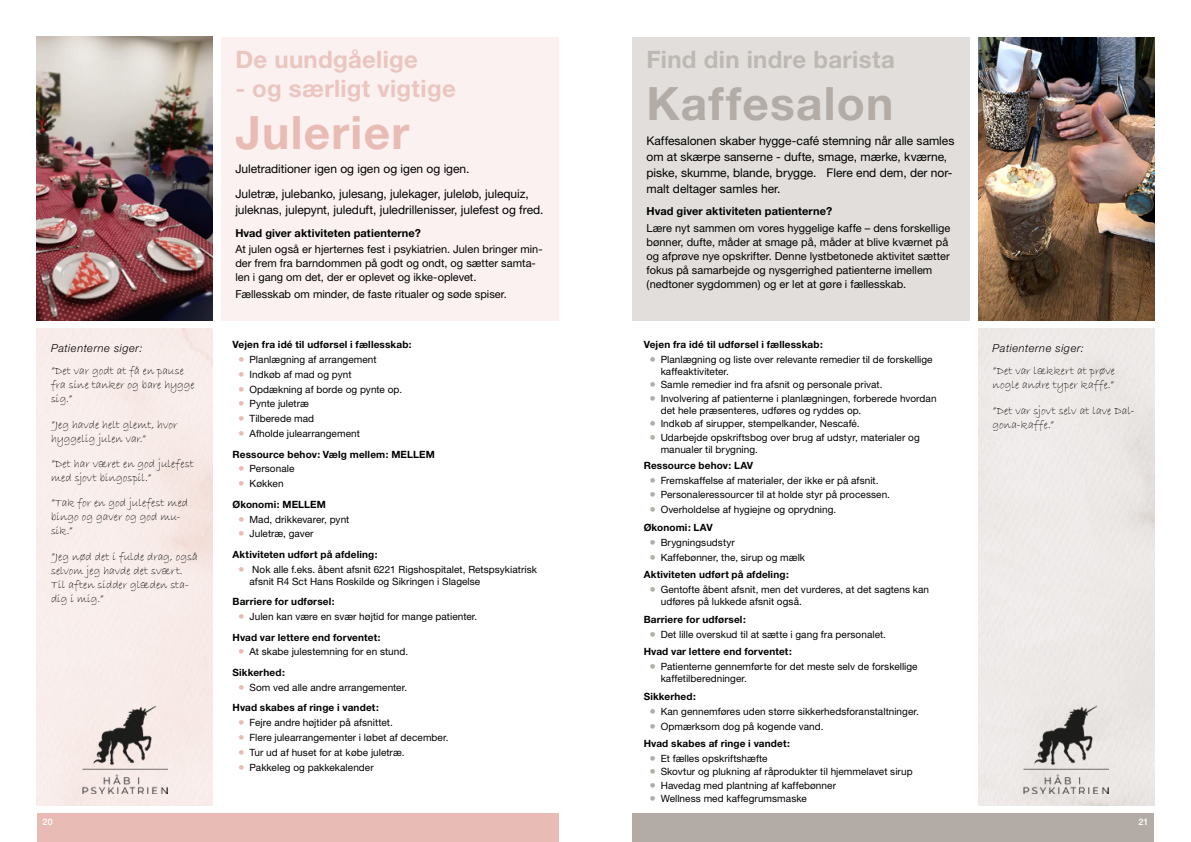
<style>
.page{position:relative;width:1191px;height:842px;background:#fff}
.page>*{position:absolute;margin:0;border:0;box-sizing:border-box;transform-origin:0 0}
.OVERSKRIFT_stor{font:700 46px "Helvetica Neue LT Std";letter-spacing:.025em;color:#b3aca6}
.OVERSKRIFT_stor-2{font:700 46px "Helvetica Neue LT Std";letter-spacing:.025em;color:#e8bbb4}
.Overskrift_lille{font:700 24px "Helvetica Neue LT Std";letter-spacing:.01em;color:#ebc5bf}
.Overskrift_lille-2{font:700 24px "Helvetica Neue LT Std";letter-spacing:.015em;color:#beb8b3}
.Headliner{font:12px/16px "Helvetica Neue";letter-spacing:-.005em;color:#000}
.t1{font:11.6px/14px "Bradley Hand ITC";color:#000}
.Top_Afsnit{font:11px/14px "Helvetica Neue";color:#000}
.Top_Afsnit-2{font:700 11px "Helvetica Neue";letter-spacing:.01em;color:#000}
.t2{font:italic 300 11px "Helvetica Neue";letter-spacing:.05em;color:#000}
.Brød_m_indryk_-_prik{font:10px/12px "Helvetica Neue";letter-spacing:.005em;color:#000}
.Fed_brød{font:700 10px "Helvetica Neue";letter-spacing:.015em;color:#000}
.t3{font:500 9px "Helvetica Neue";color:#fff}
.s1{font-size:13px;color:#e8bbb4}
.s2{font-size:13px;color:#b3aca6}
</style>
<div class="page">
<div style="left:632px;top:37px;width:337px;height:283px;background:#e1dedb"></div>
<div style="left:978px;top:329px;width:176px;height:476px;background:#ede9e7"></div>
<div style="left:632px;top:814px;width:522px;height:28px;background:#b3aca6"></div>
<img style="left:1023px;top:705px;width:85px;height:88px">
<div style="left:221px;top:37px;width:337px;height:283px;background:#faf1f0"></div>
<div style="left:37px;top:329px;width:176px;height:476px;background:#f8edeb"></div>
<div style="left:37px;top:814px;width:521px;height:28px;background:#e8bbb4"></div>
<img style="left:82px;top:705px;width:85px;height:88px">
<img style="left:37px;top:37px;width:176px;height:283px">
<img style="left:978px;top:37px;width:176px;height:283px">
<p class="t2" style="left:51px;top:341px;width:93px">Patienterne siger:</p>
<p class="t1" style="left:51px;top:364px;width:145px">”Det var godt at få en pause fra sine tanker og bare hygge sig.”</p>
<p class="t1" style="left:51px;top:417px;width:128px">”Jeg havde helt glemt, hvor hyggelig julen var.”</p>
<p class="t1" style="left:51px;top:457px;width:144px">”Det har været en god julefest med sjovt bingospil.”</p>
<p class="t1" style="left:51px;top:496px;width:139px">”Tak for en god julefest med bingo og gaver og god mu&shy;sik.”</p>
<p class="t1" style="left:51px;top:549px;width:148px">”Jeg nød det i fulde drag, også selvom jeg havde det svært.<br>Til aften sidder glæden sta&shy;dig i mig.”</p>
<p class="Overskrift_lille" style="left:235px;top:45px;width:184px">De uundgåelige</p>
<p class="Overskrift_lille" style="left:235px;top:74px;width:222px">- og særligt vigtige</p>
<p class="OVERSKRIFT_stor-2" style="left:235px;top:104px;width:175px">Julerier</p>
<p class="Headliner" style="left:235px;top:161px;width:236px">Juletraditioner igen og igen og igen og igen.</p>
<p class="Headliner" style="left:235px;top:186px;width:310px">Juletræ, julebanko, julesang, julekager, juleløb, julequiz, juleknas, julepynt, juleduft, juledrillenisser, julefest og fred.</p>
<p class="Top_Afsnit-2" style="left:235px;top:226px;width:187px">Hvad giver aktiviteten patienterne?</p>
<p class="Top_Afsnit" style="left:235px;top:242px;width:309px">At julen også er hjerternes fest i psykiatrien. Julen bringer min&shy;der frem fra barndommen på godt og ondt, og sætter samta&shy;len i gang om det, der er oplevet og ikke-oplevet.</p>
<p class="Top_Afsnit" style="left:235px;top:287px;width:273px">Fællesskab om minder, de faste ritualer og søde spiser.</p>
<p class="Fed_brød" style="left:232px;top:338px;width:181px">Vejen fra idé til udførsel i fællesskab:</p>
<p class="Brød_m_indryk_-_prik" style="left:238px;top:353px;width:140px"><span class="s1">•</span> Planlægning af arrangement</p>
<p class="Brød_m_indryk_-_prik" style="left:238px;top:368px;width:115px"><span class="s1">•</span> Indkøb af mad og pynt</p>
<p class="Brød_m_indryk_-_prik" style="left:238px;top:383px;width:165px"><span class="s1">•</span> Opdækning af borde og pynte op.</p>
<p class="Brød_m_indryk_-_prik" style="left:238px;top:398px;width:72px"><span class="s1">•</span> Pynte juletræ</p>
<p class="Brød_m_indryk_-_prik" style="left:238px;top:412px;width:78px"><span class="s1">•</span> Tilberede mad</p>
<p class="Brød_m_indryk_-_prik" style="left:238px;top:427px;width:123px"><span class="s1">•</span> Afholde julearrangement</p>
<p class="Fed_brød" style="left:232px;top:448px;width:204px">Ressource behov: Vælg mellem: MELLEM</p>
<p class="Brød_m_indryk_-_prik" style="left:238px;top:463px;width:58px"><span class="s1">•</span> Personale</p>
<p class="Brød_m_indryk_-_prik" style="left:238px;top:477px;width:47px"><span class="s1">•</span> Køkken</p>
<p class="Fed_brød" style="left:232px;top:498px;width:95px">Økonomi: MELLEM</p>
<p class="Brød_m_indryk_-_prik" style="left:238px;top:513px;width:113px"><span class="s1">•</span> Mad, drikkevarer, pynt</p>
<p class="Brød_m_indryk_-_prik" style="left:238px;top:528px;width:77px"><span class="s1">•</span> Juletræ, gaver</p>
<p class="Fed_brød" style="left:232px;top:548px;width:147px">Aktiviteten udført på afdeling:</p>
<p class="Brød_m_indryk_-_prik" style="left:249px;top:563px;width:289px;text-indent:-11px"><span class="s1">•</span> Nok alle f.eks. åbent afsnit 6221 Rigshospitalet, Retspsykiatrisk afsnit R4 Sct Hans Roskilde og Sikringen i Slagelse</p>
<p class="Fed_brød" style="left:232px;top:595px;width:104px">Barriere for udførsel:</p>
<p class="Brød_m_indryk_-_prik" style="left:238px;top:610px;width:241px"><span class="s1">•</span> Julen kan være en svær højtid for mange patienter.</p>
<p class="Fed_brød" style="left:232px;top:631px;width:150px">Hvad var lettere end forventet:</p>
<p class="Brød_m_indryk_-_prik" style="left:238px;top:646px;width:171px"><span class="s1">•</span> At skabe julestemning for en stund.</p>
<p class="Fed_brød" style="left:232px;top:666px;width:54px">Sikkerhed:</p>
<p class="Brød_m_indryk_-_prik" style="left:238px;top:681px;width:170px"><span class="s1">•</span> Som ved alle andre arrangementer.</p>
<p class="Fed_brød" style="left:232px;top:701px;width:148px">Hvad skabes af ringe i vandet:</p>
<p class="Brød_m_indryk_-_prik" style="left:238px;top:716px;width:156px"><span class="s1">•</span> Fejre andre højtider på afsnittet.</p>
<p class="Brød_m_indryk_-_prik" style="left:238px;top:731px;width:212px"><span class="s1">•</span> Flere julearrangementer i løbet af december.</p>
<p class="Brød_m_indryk_-_prik" style="left:238px;top:746px;width:168px"><span class="s1">•</span> Tur ud af huset for at købe juletræ.</p>
<p class="Brød_m_indryk_-_prik" style="left:238px;top:761px;width:137px"><span class="s1">•</span> Pakkeleg og pakkekalender</p>
<p class="Overskrift_lille-2" style="left:646px;top:45px;width:250px">Find din indre barista</p>
<p class="OVERSKRIFT_stor" style="left:646px;top:75px;width:248px">Kaffesalon</p>
<p class="Headliner" style="left:646px;top:132px;width:309px">Kaffesalonen skaber hygge-café stemning når alle samles om at skærpe sanserne - dufte, smage, mærke, kværne, piske, skumme, blande, brygge. Flere end dem, der nor&shy;malt deltager samles her.</p>
<p class="Top_Afsnit-2" style="left:646px;top:204px;width:187px">Hvad giver aktiviteten patienterne?</p>
<p class="Top_Afsnit" style="left:646px;top:221px;width:305px">Lære nyt sammen om vores hyggelige kaffe – dens forskellige bønner, dufte, måder at smage på, måder at blive kværnet på og afprøve nye opskrifter. Denne lystbetonede aktivitet sætter fokus på samarbejde og nysgerrighed patienterne imellem (nedtoner sygdommen) og er let at gøre i fællesskab.</p>
<p class="Fed_brød" style="left:643px;top:338px;width:181px">Vejen fra idé til udførsel i fællesskab:</p>
<p class="Brød_m_indryk_-_prik" style="left:660px;top:353px;width:273px;text-indent:-11px"><span class="s2">•</span> Planlægning og liste over relevante remedier til de forskellige kaffeaktiviteter.</p>
<p class="Brød_m_indryk_-_prik" style="left:649px;top:379px;width:235px"><span class="s2">•</span> Samle remedier ind fra afsnit og personale privat.</p>
<p class="Brød_m_indryk_-_prik" style="left:660px;top:392px;width:277px;text-indent:-11px"><span class="s2">•</span> Involvering af patienterne i planlægningen, forberede hvordan det hele præsenteres, udføres og ryddes op.</p>
<p class="Brød_m_indryk_-_prik" style="left:649px;top:417px;width:212px"><span class="s2">•</span> Indkøb af sirupper, stempelkander, Nescafé.</p>
<p class="Brød_m_indryk_-_prik" style="left:660px;top:431px;width:260px;text-indent:-11px"><span class="s2">•</span> Udarbejde opskriftsbog over brug af udstyr, materialer og manualer til brygning.</p>
<p class="Fed_brød" style="left:643px;top:459px;width:111px">Ressource behov: LAV</p>
<p class="Brød_m_indryk_-_prik" style="left:649px;top:474px;width:231px"><span class="s2">•</span> Fremskaffelse af materialer, der ikke er på afsnit.</p>
<p class="Brød_m_indryk_-_prik" style="left:649px;top:489px;width:242px"><span class="s2">•</span> Personaleressourcer til at holde styr på processen.</p>
<p class="Brød_m_indryk_-_prik" style="left:649px;top:504px;width:188px"><span class="s2">•</span> Overholdelse af hygiejne og oprydning.</p>
<p class="Fed_brød" style="left:643px;top:521px;width:71px">Økonomi: LAV</p>
<p class="Brød_m_indryk_-_prik" style="left:649px;top:536px;width:87px"><span class="s2">•</span> Brygningsudstyr</p>
<p class="Brød_m_indryk_-_prik" style="left:649px;top:551px;width:157px"><span class="s2">•</span> Kaffebønner, the, sirup og mælk</p>
<p class="Fed_brød" style="left:643px;top:568px;width:147px">Aktiviteten udført på afdeling:</p>
<p class="Brød_m_indryk_-_prik" style="left:660px;top:583px;width:270px;text-indent:-11px"><span class="s2">•</span> Gentofte åbent afsnit, men det vurderes, at det sagtens kan udføres på lukkede afsnit også.</p>
<p class="Fed_brød" style="left:643px;top:613px;width:104px">Barriere for udførsel:</p>
<p class="Brød_m_indryk_-_prik" style="left:649px;top:628px;width:238px"><span class="s2">•</span> Det lille overskud til at sætte i gang fra personalet.</p>
<p class="Fed_brød" style="left:643px;top:646px;width:150px">Hvad var lettere end forventet:</p>
<p class="Brød_m_indryk_-_prik" style="left:660px;top:660px;width:258px;text-indent:-11px"><span class="s2">•</span> Patienterne gennemførte for det meste selv de forskellige kaffetilberedninger.</p>
<p class="Fed_brød" style="left:643px;top:690px;width:54px">Sikkerhed:</p>
<p class="Brød_m_indryk_-_prik" style="left:649px;top:705px;width:271px"><span class="s2">•</span> Kan gennemføres uden større sikkerhedsforanstaltninger.</p>
<p class="Brød_m_indryk_-_prik" style="left:649px;top:720px;width:176px"><span class="s2">•</span> Opmærksom dog på kogende vand.</p>
<p class="Fed_brød" style="left:643px;top:737px;width:148px">Hvad skabes af ringe i vandet:</p>
<p class="Brød_m_indryk_-_prik" style="left:649px;top:752px;width:120px"><span class="s2">•</span> Et fælles opskriftshæfte</p>
<p class="Brød_m_indryk_-_prik" style="left:649px;top:766px;width:265px"><span class="s2">•</span> Skovtur og plukning af råprodukter til hjemmelavet sirup</p>
<p class="Brød_m_indryk_-_prik" style="left:649px;top:779px;width:188px"><span class="s2">•</span> Havedag med plantning af kaffebønner</p>
<p class="Brød_m_indryk_-_prik" style="left:649px;top:792px;width:159px"><span class="s2">•</span> Wellness med kaffegrumsmaske</p>
<p class="t2" style="left:992px;top:341px;width:93px">Patienterne siger:</p>
<p class="t1" style="left:992px;top:364px;width:124px">”Det var lækkert at prøve nogle andre typer kaffe.”</p>
<p class="t1" style="left:992px;top:403px;width:144px">”Det var sjovt selv at lave Dal&shy;gona-kaffe.”</p>
<p class="t3" style="left:43px;top:816px;width:12px">20</p>
<p class="t3" style="left:1138px;top:816px;width:12px">21</p>
</div>
